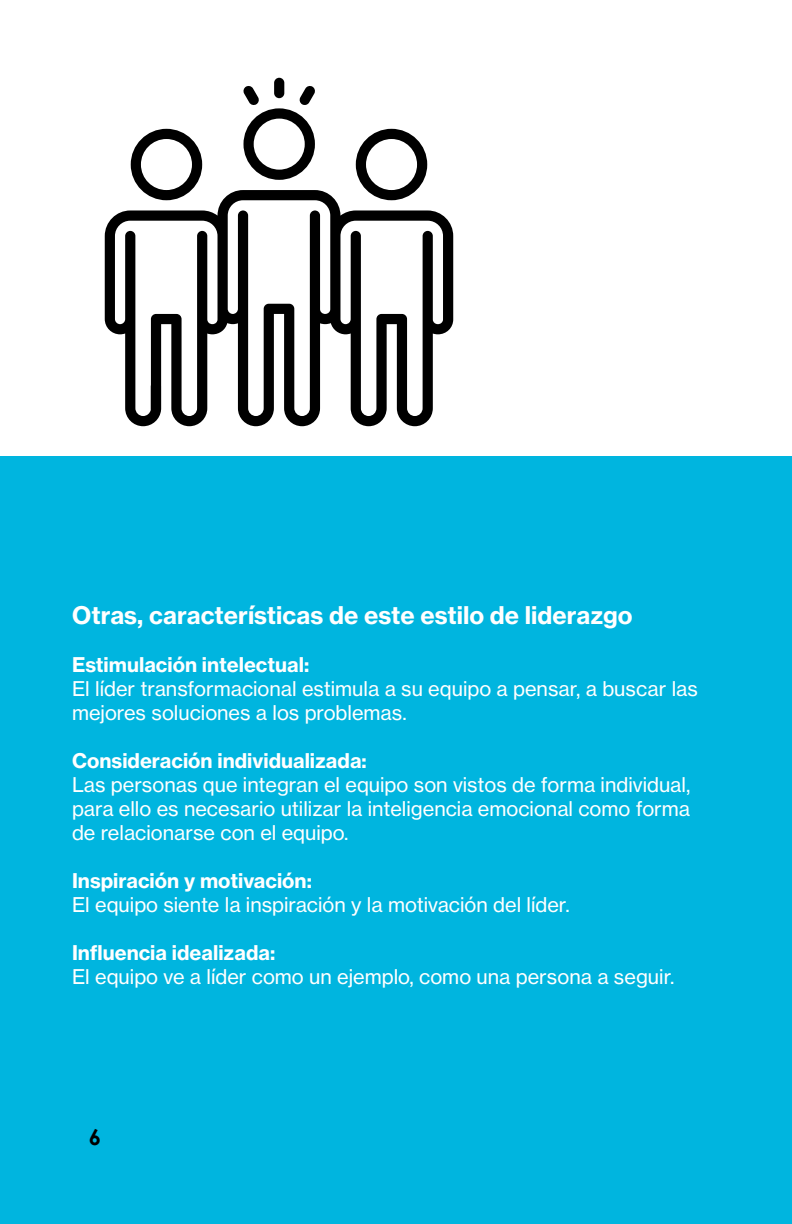
<style>
.page{position:relative;width:792px;height:1224px;background:#fff}
.page>*{position:absolute;margin:0;border:0;box-sizing:border-box;transform-origin:0 0}
.t1{font:24px "N Haas Grotesk TX Pro 75 Bd";color:#fff}
.t2{font:700 22px "Century Gothic";color:#000}
.t3{font:20px/24px "N Haas Grotesk TX Pro 55 Rg";color:#fff}
.t4{font:20px "N Haas Grotesk TX Pro 75 Bd";color:#fff}
</style>
<div class="page">
<div style="left:0;top:456px;width:792px;height:768px;background:#00b5df"></div>
<svg style="left:105px;top:190px;width:348px;height:236px"></svg>
<svg style="left:356px;top:129px;width:71px;height:71px"></svg>
<svg style="left:131px;top:129px;width:71px;height:71px"></svg>
<div style="left:274px;top:78px;width:10px;height:20px;background:#000;border-radius:5px"></div>
<svg style="left:243px;top:85px;width:72px;height:95px"></svg>
<p class="t1" style="left:72px;top:600px;width:562px">Otras, características de este estilo de liderazgo</p>
<p class="t4" style="left:72px;top:652px;width:239px">Estimulación intelectual:</p>
<p class="t3" style="left:72px;top:677px;width:627px">El líder transformacional estimula a su equipo a pensar, a buscar las mejores soluciones a los problemas.</p>
<p class="t4" style="left:72px;top:748px;width:296px">Consideración individualizada:</p>
<p class="t3" style="left:72px;top:773px;width:620px;text-align:justify">Las personas que integran el equipo son vistos de forma individual, para ello es necesario utilizar la inteligencia emocional como forma de relacionarse con el equipo.</p>
<p class="t4" style="left:72px;top:868px;width:241px">Inspiración y motivación:</p>
<p class="t3" style="left:72px;top:893px;width:499px">El equipo siente la inspiración y la motivación del líder.</p>
<p class="t4" style="left:72px;top:940px;width:205px">Influencia idealizada:</p>
<p class="t3" style="left:72px;top:965px;width:604px">El equipo ve a líder como un ejemplo, como una persona a seguir.</p>
<p class="t2" style="left:89px;top:1120px;width:14px">6</p>
</div>
